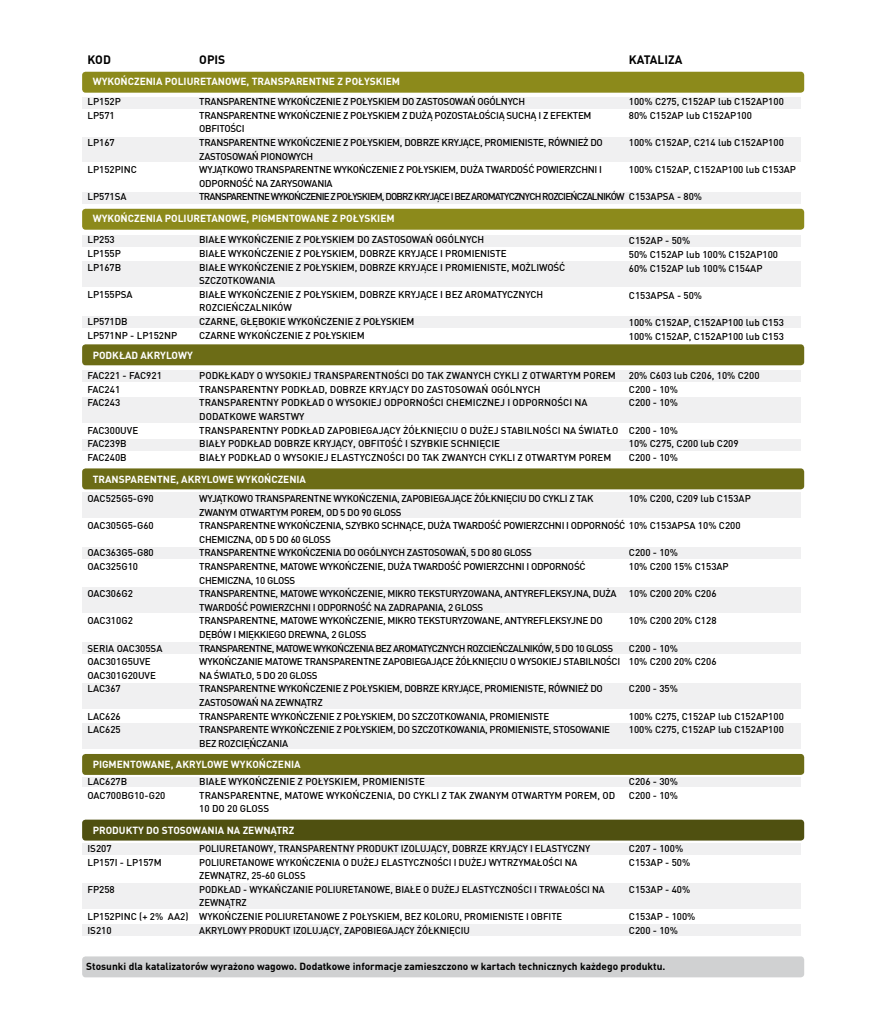
<style>
.page{position:relative;width:893px;height:1021px;background:#fff}
.page>*{position:absolute;margin:0;border:0;box-sizing:border-box;transform-origin:0 0}
.t1{font:700 12px "DIN Pro";color:#000}
.t2{font:700 10.05px "DIN Pro";color:#fff}
.t3{font:700 10.05px "DIN Pro";color:#000}
.t4{font:500 9.75px/13.6px "DIN Pro";letter-spacing:-.01em;color:#000}
.t5{font:500 9.75px/13.6px "DIN Pro";letter-spacing:-.03em;color:#000}
</style>
<div class="page">
<div style="left:82px;top:72px;width:722px;height:21px;background:#8c8a1b;border-radius:3px"></div>
<div style="left:82px;top:137px;width:718px;height:25px;background:#f0f0f1"></div>
<div style="left:82px;top:97px;width:718px;height:11px;background:#f0f0f1"></div>
<div style="left:82px;top:192px;width:718px;height:12px;background:#f0f0f1"></div>
<div style="left:82px;top:209px;width:722px;height:21px;background:#8c8a1b;border-radius:3px"></div>
<div style="left:82px;top:235px;width:718px;height:12px;background:#f0f0f1"></div>
<div style="left:82px;top:316px;width:718px;height:12px;background:#f0f0f1"></div>
<div style="left:82px;top:261px;width:718px;height:26px;background:#f0f0f1"></div>
<div style="left:82px;top:344px;width:722px;height:21px;background:#6c6c16;border-radius:3px"></div>
<div style="left:82px;top:397px;width:718px;height:25px;background:#f0f0f1"></div>
<div style="left:82px;top:492px;width:718px;height:26px;background:#f0f0f1"></div>
<div style="left:82px;top:587px;width:718px;height:26px;background:#f0f0f1"></div>
<div style="left:82px;top:682px;width:718px;height:26px;background:#f0f0f1"></div>
<div style="left:82px;top:723px;width:718px;height:26px;background:#f0f0f1"></div>
<div style="left:82px;top:369px;width:718px;height:12px;background:#f0f0f1"></div>
<div style="left:82px;top:439px;width:718px;height:11px;background:#f0f0f1"></div>
<div style="left:82px;top:547px;width:718px;height:11px;background:#f0f0f1"></div>
<div style="left:82px;top:642px;width:718px;height:12px;background:#f0f0f1"></div>
<div style="left:82px;top:468px;width:722px;height:21px;background:#6c6c16;border-radius:3px"></div>
<div style="left:82px;top:956px;width:722px;height:21px;background:#d0d1d2;border-radius:3px"></div>
<div style="left:82px;top:754px;width:722px;height:21px;background:#6c6c16;border-radius:3px"></div>
<div style="left:82px;top:777px;width:718px;height:10px;background:#f0f0f1"></div>
<div style="left:82px;top:819px;width:722px;height:21px;background:#4f5010;border-radius:3px"></div>
<div style="left:82px;top:843px;width:718px;height:12px;background:#f0f0f1"></div>
<div style="left:82px;top:924px;width:718px;height:12px;background:#f0f0f1"></div>
<div style="left:82px;top:883px;width:718px;height:26px;background:#f0f0f1"></div>
<p class="t1" style="left:87px;top:52px;width:25px">KOD</p>
<p class="t1" style="left:199px;top:52px;width:28px">OPIS</p>
<p class="t1" style="left:629px;top:52px;width:55px">KATALIZA</p>
<p class="t2" style="left:93px;top:75px;width:309px">WYKOŃCZENIA POLIURETANOWE, TRANSPARENTNE Z POŁYSKIEM</p>
<p class="t4" style="left:87px;top:95px;width:35px">LP152P<br>LP571</p>
<p class="t4" style="left:87px;top:135px;width:29px">LP167</p>
<p class="t4" style="left:87px;top:163px;width:51px">LP152PINC</p>
<p class="t4" style="left:87px;top:190px;width:41px">LP571SA</p>
<p class="t5" style="left:199px;top:95px;width:504px">TRANSPARENTNE WYKOŃCZENIE Z POŁYSKIEM DO ZASTOSOWAŃ OGÓLNYCH<br>TRANSPARENTNE WYKOŃCZENIE Z POŁYSKIEM Z DUŻĄ POZOSTAŁOŚCIĄ SUCHĄ I Z EFEKTEM<br>OBFITOŚCI<br>TRANSPARENTNE WYKOŃCZENIE Z POŁYSKIEM, DOBRZE KRYJĄCE, PROMIENISTE, RÓWNIEŻ DO<br>ZASTOSOWAŃ PIONOWYCH<br>WYJĄTKOWO TRANSPARENTNE WYKOŃCZENIE Z POŁYSKIEM, DUŻA TWARDOŚĆ POWIERZCHNI I<br>ODPORNOŚĆ NA ZARYSOWANIA<br>TRANSPARENTNE WYKOŃCZENIE Z POŁYSKIEM, DOBRZ KRYJĄCE I BEZ AROMATYCZNYCH ROZCIEŃCZALNIKÓW C153APSA - 80%</p>
<p class="t4" style="left:629px;top:95px;width:156px">100% C275, C152AP lub C152AP100<br>80% C152AP lub C152AP100</p>
<p class="t4" style="left:629px;top:135px;width:156px">100% C152AP, C214 lub C152AP100</p>
<p class="t4" style="left:629px;top:163px;width:169px">100% C152AP, C152AP100 lub C153AP</p>
<p class="t2" style="left:93px;top:212px;width:303px">WYKOŃCZENIA POLIURETANOWE, PIGMENTOWANE Z POŁYSKIEM</p>
<p class="t4" style="left:87px;top:233px;width:35px">LP253<br>LP155P<br>LP167B</p>
<p class="t4" style="left:87px;top:287px;width:47px">LP155PSA</p>
<p class="t4" style="left:87px;top:314px;width:91px">LP571DB<br>LP571NP - LP152NP</p>
<p class="t4" style="left:199px;top:233px;width:368px">BIAŁE WYKOŃCZENIE Z POŁYSKIEM DO ZASTOSOWAŃ OGÓLNYCH<br>BIAŁE WYKOŃCZENIE Z POŁYSKIEM, DOBRZE KRYJĄCE I PROMIENISTE<br>BIAŁE WYKOŃCZENIE Z POŁYSKIEM, DOBRZE KRYJĄCE I PROMIENISTE, MOŻLIWOŚĆ SZCZOTKOWANIA<br>BIAŁE WYKOŃCZENIE Z POŁYSKIEM, DOBRZE KRYJĄCE I BEZ AROMATYCZNYCH ROZCIEŃCZALNIKÓW<br>CZARNE, GŁĘBOKIE WYKOŃCZENIE Z POŁYSKIEM<br>CZARNE WYKOŃCZENIE Z POŁYSKIEM</p>
<p class="t4" style="left:629px;top:234px;width:151px">C152AP - 50%<br>50% C152AP lub 100% C152AP100<br>60% C152AP lub 100% C154AP</p>
<p class="t4" style="left:629px;top:288px;width:75px">C153APSA - 50%</p>
<p class="t4" style="left:629px;top:315px;width:156px">100% C152AP, C152AP100 lub C153<br>100% C152AP, C152AP100 lub C153</p>
<p class="t2" style="left:93px;top:348px;width:102px">PODKŁAD AKRYLOWY</p>
<p class="t4" style="left:87px;top:368px;width:76px">FAC221 - FAC921<br>FAC241<br>FAC243</p>
<p class="t4" style="left:87px;top:423px;width:52px">FAC300UVE<br>FAC239B<br>FAC240B</p>
<p class="t4" style="left:199px;top:368px;width:421px">PODKŁKADY O WYSOKIEJ TRANSPARENTNOŚCI DO TAK ZWANYCH CYKLI Z OTWARTYM POREM TRANSPARENTNY PODKŁAD, DOBRZE KRYJĄCY DO ZASTOSOWAŃ OGÓLNYCH TRANSPARENTNY PODKŁAD O WYSOKIEJ ODPORNOŚCI CHEMICZNEJ I ODPORNOŚCI NA DODATKOWE WARSTWY<br>TRANSPARENTNY PODKŁAD ZAPOBIEGAJĄCY ŻÓŁKNIĘCIU O DUŻEJ STABILNOŚCI NA ŚWIATŁO BIAŁY PODKŁAD DOBRZE KRYJĄCY, OBFITOŚĆ I SZYBKIE SCHNIĘCIE<br>BIAŁY PODKŁAD O WYSOKIEJ ELASTYCZNOŚCI DO TAK ZWANYCH CYKLI Z OTWARTYM POREM</p>
<p class="t4" style="left:629px;top:368px;width:132px">20% C603 lub C206, 10% C200<br>C200 - 10%<br>C200 - 10%</p>
<p class="t4" style="left:629px;top:423px;width:111px">C200 - 10%<br>10% C275, C200 lub C209<br>C200 - 10%</p>
<p class="t2" style="left:93px;top:472px;width:215px">TRANSPARENTNE, AKRYLOWE WYKOŃCZENIA</p>
<p class="t4" style="left:87px;top:491px;width:68px">OAC525G5-G90</p>
<p class="t4" style="left:87px;top:518px;width:68px">OAC305G5-G60</p>
<p class="t4" style="left:87px;top:545px;width:68px">OAC363G5-G80<br>OAC325G10</p>
<p class="t4" style="left:87px;top:586px;width:47px">OAC306G2</p>
<p class="t4" style="left:87px;top:613px;width:47px">OAC310G2</p>
<p class="t4" style="left:87px;top:641px;width:77px">SERIA OAC305SA<br>OAC301G5UVE<br>OAC301G20UVE<br>LAC367</p>
<p class="t4" style="left:87px;top:709px;width:35px">LAC626<br>LAC625</p>
<p class="t5" style="left:199px;top:491px;width:543px">WYJĄTKOWO TRANSPARENTNE WYKOŃCZENIA, ZAPOBIEGAJĄCE ŻÓŁKNIĘCIU DO CYKLI Z TAK<br>ZWANYM OTWARTYM POREM, OD 5 DO 90 GLOSS<br>TRANSPARENTNE WYKOŃCZENIA, SZYBKO SCHNĄCE, DUŻA TWARDOŚĆ POWIERZCHNI I ODPORNOŚĆ 10% C153APSA 10% C200<br>CHEMICZNA, OD 5 DO 60 GLOSS<br>TRANSPARENTNE WYKOŃCZENIA DO OGÓLNYCH ZASTOSOWAŃ, 5 DO 80 GLOSS<br>TRANSPARENTNE, MATOWE WYKOŃCZENIE, DUŻA TWARDOŚĆ POWIERZCHNI I ODPORNOŚĆ<br>CHEMICZNA, 10 GLOSS<br>TRANSPARENTNE, MATOWE WYKOŃCZENIE, MIKRO TEKSTURYZOWANA, ANTYREFLEKSYJNA, DUŻA<br>TWARDOŚĆ POWIERZCHNI I ODPORNOŚĆ NA ZADRAPANIA, 2 GLOSS<br>TRANSPARENTNE, MATOWE WYKOŃCZENIE, MIKRO TEKSTURYZOWANE, ANTYREFLEKSYJNE DO<br>DĘBÓW I MIĘKKIEGO DREWNA, 2 GLOSS<br>TRANSPARENTNE, MATOWE WYKOŃCZENIA BEZ AROMATYCZNYCH ROZCIEŃCZALNIKÓW, 5 DO 10 GLOSS<br>WYKOŃCZANIE MATOWE TRANSPARENTNE ZAPOBIEGAJĄCE ŻÓŁKNIĘCIU O WYSOKIEJ STABILNOŚCI<br>NA ŚWIATŁO, 5 DO 20 GLOSS<br>TRANSPARENTNE WYKOŃCZENIE Z POŁYSKIEM, DOBRZE KRYJĄCE, PROMIENISTE, RÓWNIEŻ DO<br>ZASTOSOWAŃ NA ZEWNĄTRZ<br>TRANSPARENTE WYKOŃCZENIE Z POŁYSKIEM, DO SZCZOTKOWANIA, PROMIENISTE<br>TRANSPARENTE WYKOŃCZENIE Z POŁYSKIEM, DO SZCZOTKOWANIA, PROMIENISTE, STOSOWANIE<br>BEZ ROZCIĘŃCZANIA</p>
<p class="t4" style="left:629px;top:491px;width:123px">10% C200, C209 lub C153AP</p>
<p class="t4" style="left:629px;top:545px;width:101px">C200 - 10%<br>10% C200 15% C153AP</p>
<p class="t4" style="left:629px;top:586px;width:89px">10% C200 20% C206</p>
<p class="t4" style="left:629px;top:613px;width:89px">10% C200 20% C128</p>
<p class="t4" style="left:629px;top:641px;width:89px">C200 - 10%<br>10% C200 20% C206</p>
<p class="t4" style="left:629px;top:681px;width:51px">C200 - 35%</p>
<p class="t4" style="left:629px;top:709px;width:156px">100% C275, C152AP lub C152AP100<br>100% C275, C152AP lub C152AP100</p>
<p class="t2" style="left:93px;top:757px;width:209px">PIGMENTOWANE, AKRYLOWE WYKOŃCZENIA</p>
<p class="t4" style="left:87px;top:774px;width:79px">LAC627B<br>OAC700BG10-G20</p>
<p class="t4" style="left:199px;top:774px;width:417px">BIAŁE WYKOŃCZENIE Z POŁYSKIEM, PROMIENISTE<br>TRANSPARENTNE, MATOWE WYKOŃCZENIA, DO CYKLI Z TAK ZWANYM OTWARTYM POREM, OD<br>10 DO 20 GLOSS</p>
<p class="t4" style="left:629px;top:774px;width:51px">C206 - 30%<br>C200 - 10%</p>
<p class="t2" style="left:93px;top:823px;width:203px">PRODUKTY DO STOSOWANIA NA ZEWNĄTRZ</p>
<p class="t4" style="left:87px;top:841px;width:76px">IS207<br>LP157I - LP157M</p>
<p class="t4" style="left:87px;top:882px;width:29px">FP258</p>
<p class="t4" style="left:87px;top:909px;width:103px">LP152PINC (+ 2% AA2)<br>IS210</p>
<p class="t4" style="left:199px;top:841px;width:407px">POLIURETANOWY, TRANSPARENTNY PRODUKT IZOLUJĄCY, DOBRZE KRYJĄCY I ELASTYCZNY POLIURETANOWE WYKOŃCZENIA O DUŻEJ ELASTYCZNOŚCI I DUŻEJ WYTRZYMAŁOŚCI NA ZEWNĄTRZ, 25-60 GLOSS<br>PODKŁAD - WYKAŃCZANIE POLIURETANOWE, BIAŁE O DUŻEJ ELASTYCZNOŚCI I TRWAŁOŚCI NA ZEWNĄTRZ<br>WYKOŃCZENIE POLIURETANOWE Z POŁYSKIEM, BEZ KOLORU, PROMIENISTE I OBFITE AKRYLOWY PRODUKT IZOLUJĄCY, ZAPOBIEGAJĄCY ŻÓŁKNIĘCIU</p>
<p class="t4" style="left:629px;top:841px;width:63px">C207 - 100%<br>C153AP - 50%</p>
<p class="t4" style="left:629px;top:882px;width:63px">C153AP - 40%</p>
<p class="t4" style="left:629px;top:909px;width:68px">C153AP - 100%<br>C200 - 10%</p>
<p class="t3" style="left:86px;top:959px;width:581px">Stosunki dla katalizatorów wyrażono wagowo. Dodatkowe informacje zamieszczono w kartach technicznych każdego produktu.</p>
</div>
